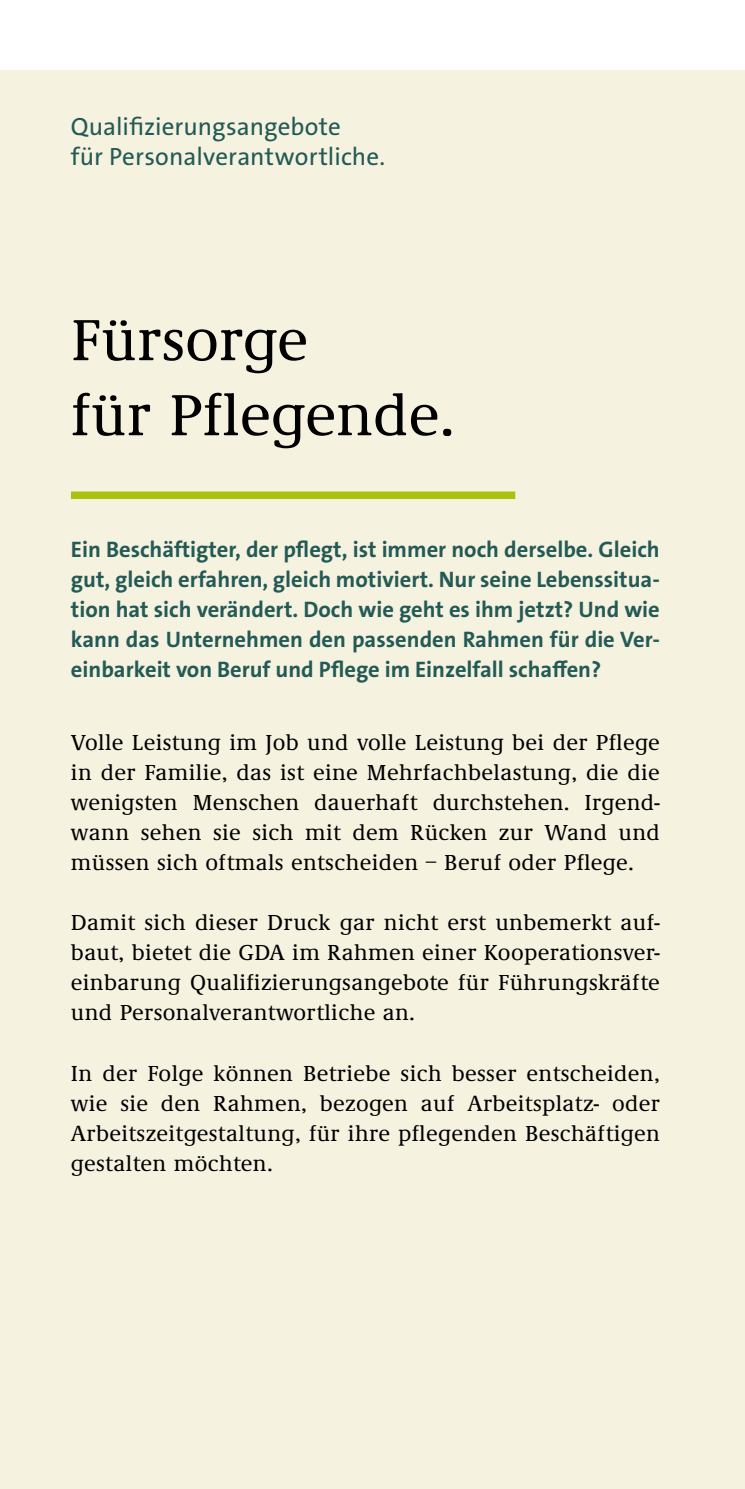
<style>
.page{position:relative;width:745px;height:1489px;background:#fff}
.page>*{position:absolute;margin:0;border:0;box-sizing:border-box;transform-origin:0 0}
.t1{font:500 60px/75px "Demos";color:#000}
.t2{font:25px/30px "The Sans LP5 Plain";letter-spacing:.005em;color:#235a55}
.t3{font:500 22.5px/30px "Demos";letter-spacing:.015em;color:#000;text-align:justify}
.t4{font:22.5px/30px "The Sans LP7 Bld";color:#235a55;text-align:justify}
</style>
<div class="page">
<div style="left:0;top:71px;width:744px;height:1417px;background:#f5f2e0"></div>
<div style="left:71px;top:491px;width:444px;height:8px;background:#a9c210"></div>
<p class="t2" style="left:71px;top:112px;width:315px">Qualifizierungsangebote<br>für Personalverantwortliche.</p>
<h1 class="t1" style="left:71px;top:304px;width:385px">Fürsorge<br>für Pflegende.</h1>
<p class="t4" style="left:71px;top:534px;width:590px">Ein Beschäftigter, der pflegt, ist immer noch derselbe. Gleich gut, gleich erfahren, gleich motiviert. Nur seine Lebenssitua&shy;tion hat sich verändert. Doch wie geht es ihm jetzt? Und wie kann das Unternehmen den passenden Rahmen für die Ver&shy;einbarkeit von Beruf und Pflege im Einzelfall schaffen?</p>
<p class="t3" style="left:71px;top:728px;width:590px">Volle Leistung im Job und volle Leistung bei der Pflege in der Familie, das ist eine Mehrfachbelastung, die die wenigsten Menschen dauerhaft durchstehen. Irgend&shy;wann sehen sie sich mit dem Rücken zur Wand und müssen sich oftmals entscheiden – Beruf oder Pflege.</p>
<p class="t3" style="left:71px;top:908px;width:590px">Damit sich dieser Druck gar nicht erst unbemerkt auf&shy;baut, bietet die GDA im Rahmen einer Kooperationsver&shy;einbarung Qualifizierungsangebote für Führungskräfte und Personalverantwortliche an.</p>
<p class="t3" style="left:71px;top:1058px;width:590px">In der Folge können Betriebe sich besser entscheiden, wie sie den Rahmen, bezogen auf Arbeitsplatz- oder Arbeitszeitgestaltung, für ihre pflegenden Beschäftigen gestalten möchten.</p>
</div>
